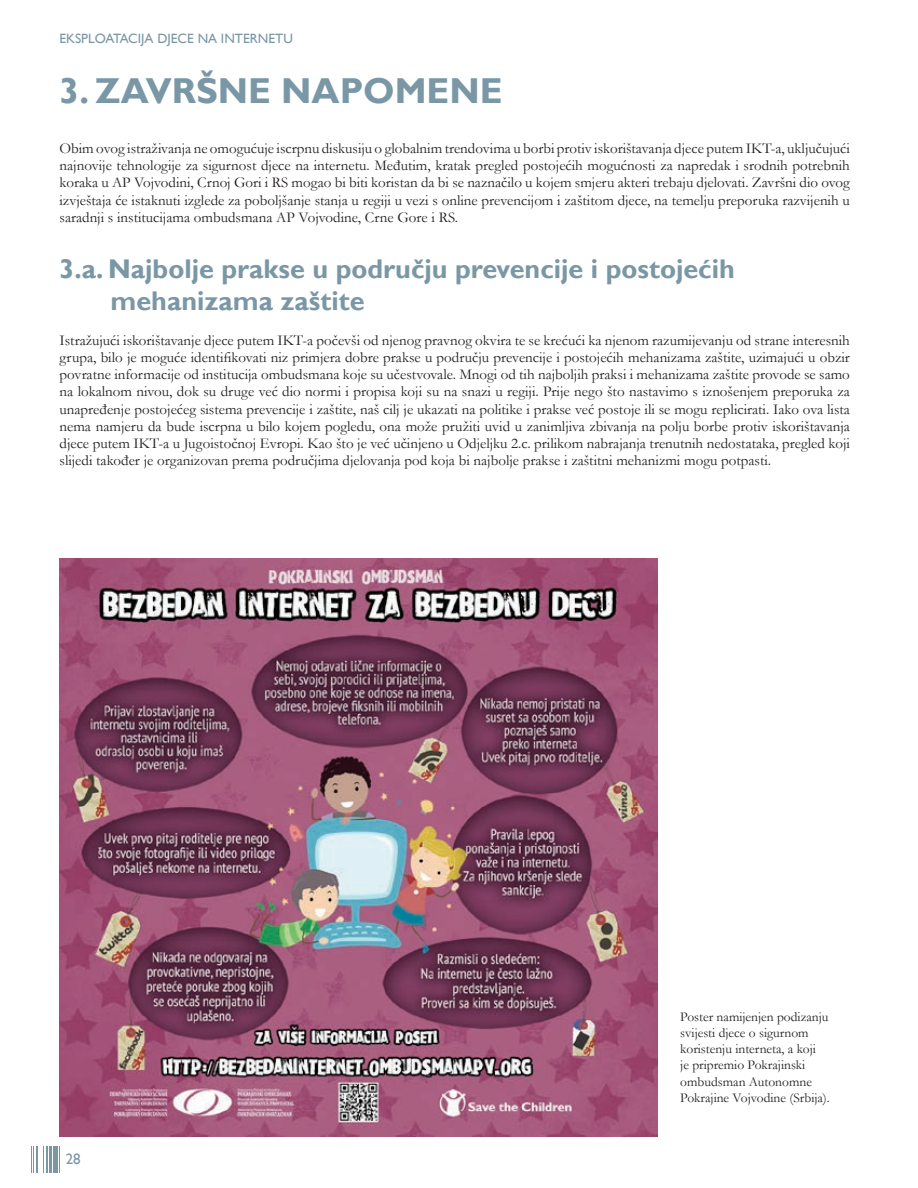
<style>
.page{position:relative;width:918px;height:1188px;background:#fff}
.page>*{position:absolute;margin:0;border:0;box-sizing:border-box;transform-origin:0 0}
.t1{font:700 36px "Gill Sans";color:#7a97a5}
.t2{font:700 27px/32.4px "Gill Sans";color:#7a97a5}
.t3{font:15px/17.2px "Garamond";color:#231f20;text-align:justify}
.t4{font:15px "Gill Sans";color:#7a97a5}
.t5{font:13.5px/16.2px "Garamond";color:#231f20}
.t6{font:13.5px "Gill Sans";color:#7a97a5}
</style>
<div class="page">
<svg style="left:59px;top:1146px;width:1px;height:27px"></svg>
<div style="left:53px;top:1146px;width:5px;height:27px;background:#7a97a5"></div>
<hr style="left:49px;top:1146px;width:3px;height:27px;background:#7a97a5">
<svg style="left:43px;top:1146px;width:5px;height:27px"></svg>
<hr style="left:36px;top:1146px;width:2px;height:27px;background:#7a97a5">
<svg style="left:33px;top:1146px;width:1px;height:27px"></svg>
<img style="left:60px;top:559px;width:598px;height:577px">
<p class="t6" style="left:60px;top:31px;width:235px">EKSPLOATACIJA DJECE NA INTERNETU</p>
<h1 class="t1" style="left:60px;top:70px;width:445px">3. Završne napomene</h1>
<p class="t3" style="left:60px;top:139px;width:792px">Obim ovog istraživanja ne omogućuje iscrpnu diskusiju o globalnim trendovima u borbi protiv iskorištavanja djece putem IKT-a, uključujući najnovije tehnologije za sigurnost djece na internetu. Međutim, kratak pregled postojećih mogućnosti za napredak i srodnih potrebnih koraka u AP Vojvodini, Crnoj Gori i RS mogao bi biti koristan da bi se naznačilo u kojem smjeru akteri trebaju djelovati. Završni dio ovog izvještaja će istaknuti izglede za poboljšanje stanja u regiji u vezi s online prevencijom i zaštitom djece, na temelju preporuka razvijenih u saradnji s institucijama ombudsmana AP Vojvodine, Crne Gore i RS.</p>
<h2 class="t2" style="left:111px;top:253px;width:626px;text-indent:-51px">3.a. Najbolje prakse u području prevencije i postojećih mehanizama zaštite</h2>
<p class="t3" style="left:60px;top:331px;width:792px">Istražujući iskorištavanje djece putem IKT-a počevši od njenog pravnog okvira te se krećući ka njenom razumijevanju od strane interesnih grupa, bilo je moguće identifikovati niz primjera dobre prakse u području prevencije i postojećih mehanizama zaštite, uzimajući u obzir povratne informacije od institucija ombudsmana koje su učestvovale. Mnogi od tih najboljih praksi i mehanizama zaštite provode se samo na lokalnom nivou, dok su druge već dio normi i propisa koji su na snazi u regiji. Prije nego što nastavimo s iznošenjem preporuka za unapređenje postojećeg sistema prevencije i zaštite, naš cilj je ukazati na politike i prakse već postoje ili se mogu replicirati. Iako ova lista nema namjeru da bude iscrpna u bilo kojem pogledu, ona može pružiti uvid u zanimljiva zbivanja na polju borbe protiv iskorištavanja djece putem IKT-a u Jugoistočnoj Evropi. Kao što je već učinjeno u Odjeljku 2.c. prilikom nabrajanja trenutnih nedostataka, pregled koji slijedi također je organizovan prema područjima djelovanja pod koja bi najbolje prakse i zaštitni mehanizmi mogu potpasti.</p>
<p class="t4" style="left:66px;top:1151px;width:16px">28</p>
<p class="t5" style="left:680px;top:1008px;width:151px">Poster namijenjen podizanju svijesti djece o sigurnom koristenju interneta, a koji<br>je pripremio Pokrajinski ombudsman Autonomne<br>Pokrajine Vojvodine (Srbija).</p>
</div>
